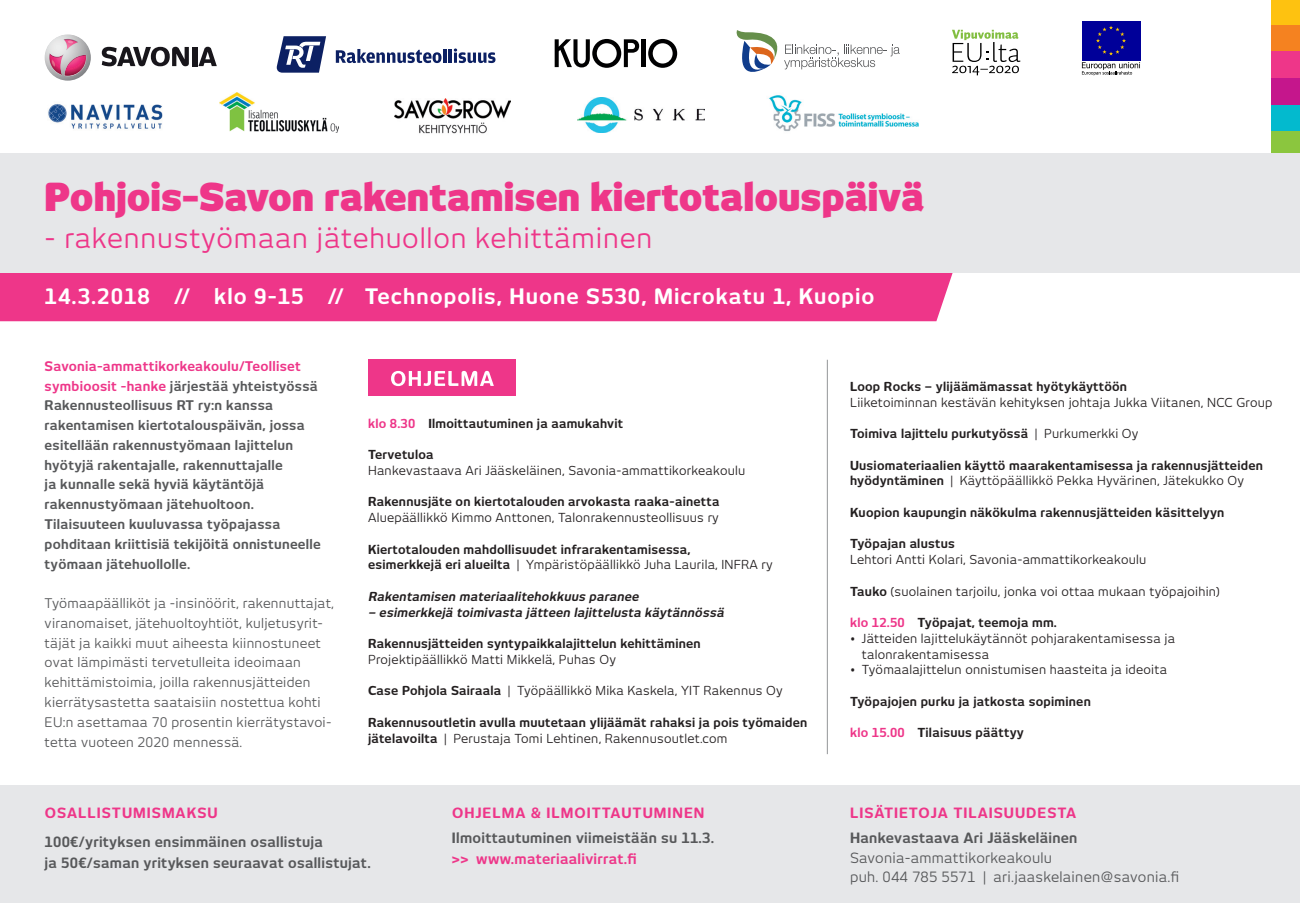
<style>
.page{position:relative;width:1300px;height:903px;background:#fff}
.page>*{position:absolute;margin:0;border:0;box-sizing:border-box;transform-origin:0 0}
.t1{font:800 38.15px "New June";color:#ee3689}
.t2{font:27.12px "New June";letter-spacing:.03em;color:#ee3689}
.t3{font:700 21px "New June";letter-spacing:.05em;color:#fff}
.t4{font:700 14px/21px "New June";letter-spacing:.02em;color:#57585a}
.t5{font:700 14px "New June";letter-spacing:.07em;color:#ee3689}
.t6{font:14px "New June";letter-spacing:.02em;color:#57585a}
.t7{font:700 13.12px/19.8px "New June";letter-spacing:.02em;color:#57585a}
.t8{font:13.12px/19.8px "New June";letter-spacing:.02em;color:#57585a}
.t9{font:700 12.25px/15.8px "New June";letter-spacing:.02em;color:#231f20}
.t10{font:12.25px/15.8px "New June";letter-spacing:.02em;color:#231f20}
.t11{font:italic 700 12.25px "New June";color:#231f20}
.s1{color:#ee3689}
.s2{font-weight:700}
.s3{font-weight:400}
</style>
<div class="page">
<div style="left:1271px;top:0;width:29px;height:25px;background:#fec210"></div>
<div style="left:1271px;top:25px;width:29px;height:27px;background:#f58220"></div>
<div style="left:1271px;top:52px;width:29px;height:26px;background:#ee3689"></div>
<div style="left:1271px;top:78px;width:29px;height:27px;background:#c5168c"></div>
<div style="left:1271px;top:105px;width:29px;height:27px;background:#03bace"></div>
<div style="left:1271px;top:131px;width:29px;height:27px;background:#8bc63e"></div>
<svg style="left:102px;top:47px;width:87px;height:19px"></svg>
<div style="left:192px;top:47px;width:5px;height:19px;background:#18161b"></div>
<svg style="left:198px;top:47px;width:19px;height:19px"></svg>
<svg style="left:45px;top:34px;width:46px;height:47px"></svg>
<svg style="left:736px;top:30px;width:164px;height:42px"></svg>
<div style="left:1081px;top:21px;width:59px;height:39px;background:#009"></div>
<svg style="left:1096px;top:26px;width:30px;height:29px"></svg>
<svg style="left:1082px;top:62px;width:58px;height:13px"></svg>
<svg style="left:952px;top:30px;width:68px;height:45px"></svg>
<div style="left:0;top:273px;width:953px;height:48px;background:#ee3689"></div>
<div style="left:0;top:785px;width:1300px;height:118px;background:#e6e7e9"></div>
<svg style="left:336px;top:49px;width:105px;height:14px"></svg>
<hr style="left:443px;top:49px;width:3px;height:14px;background:#0c2063">
<hr style="left:448px;top:49px;width:3px;height:14px;background:#0c2063">
<svg style="left:454px;top:48px;width:41px;height:15px"></svg>
<svg style="left:277px;top:36px;width:49px;height:37px"></svg>
<div style="left:641px;top:39px;width:5px;height:28px;background:#000001"></div>
<svg style="left:648px;top:39px;width:29px;height:29px"></svg>
<svg style="left:555px;top:39px;width:84px;height:29px"></svg>
<hr style="left:827px;top:360px;width:1px;height:394px;background:#939598">
<div style="left:368px;top:360px;width:148px;height:36px;background:#ee3689"></div>
<svg style="left:391px;top:371px;width:103px;height:15px"></svg>
<img style="left:219px;top:93px;width:120px;height:40px">
<img style="left:48px;top:104px;width:115px;height:25px">
<img style="left:577px;top:98px;width:128px;height:35px">
<img style="left:394px;top:98px;width:117px;height:36px">
<div style="left:0;top:154px;width:1300px;height:119px;background:#e6e7e9"></div>
<img style="left:769px;top:95px;width:150px;height:36px">
<p class="t1" style="left:45px;top:174px;width:881px">Pohjois-Savon rakentamisen kiertotalouspäivä</p>
<p class="t2" style="left:45px;top:222px;width:609px">- rakennustyömaan jätehuollon kehittäminen</p>
<p class="t3" style="left:45px;top:284px;width:831px">14.3.2018 // klo 9-15 // Technopolis, Huone S530, Microkatu 1, Kuopio</p>
<p class="t7" style="left:45px;top:356px;width:278px"><span class="s1">Savonia-ammattikorkeakoulu/Teolliset symbioosit -hanke</span> järjestää yhteistyössä Rakennusteollisuus RT ry:n kanssa rakentamisen kiertotalouspäivän, jossa esitellään rakennustyömaan lajittelun hyötyjä rakentajalle, rakennuttajalle<br>ja kunnalle sekä hyviä käytäntöjä rakennustyömaan jätehuoltoon.<br>Tilaisuuteen kuuluvassa työpajassa pohditaan kriittisiä tekijöitä onnistuneelle työmaan jätehuollolle.</p>
<p class="t8" style="left:45px;top:593px;width:291px">Työmaapäälliköt ja -insinöörit, rakennuttajat, viranomaiset, jätehuoltoyhtiöt, kuljetusyrit&shy;täjät ja kaikki muut aiheesta kiinnostuneet ovat lämpimästi tervetulleita ideoimaan kehittämistoimia, joilla rakennusjätteiden kierrätysastetta saataisiin nostettua kohti EU:n asettamaa 70 prosentin kierrätystavoi&shy;tetta vuoteen 2020 mennessä.</p>
<p class="t9" style="left:368px;top:415px;width:256px"><span class="s1">klo 8.30</span> Ilmoittautuminen ja aamukahvit</p>
<p class="t10" style="left:368px;top:446px;width:379px"><span class="s2">Tervetuloa<br></span>Hankevastaava Ari Jääskeläinen, Savonia-ammattikorkeakoulu</p>
<p class="t10" style="left:368px;top:494px;width:353px"><span class="s2">Rakennusjäte on kiertotalouden arvokasta raaka-ainetta<br></span>Aluepäällikkö Kimmo Anttonen, Talonrakennusteollisuus ry</p>
<p class="t9" style="left:368px;top:541px;width:406px">Kiertotalouden mahdollisuudet infrarakentamisessa,<br>esimerkkejä eri alueilta <span class="s3">| Ympäristöpäällikkö Juha Laurila, INFRA ry</span></p>
<p class="t11" style="left:368px;top:589px;width:275px">Rakentamisen materiaalitehokkuus paranee</p>
<p class="t11" style="left:368px;top:605px;width:360px">– esimerkkejä toimivasta jätteen lajittelusta käytännössä</p>
<p class="t9" style="left:368px;top:635px;width:334px">Rakennusjätteiden syntypaikkalajittelun kehittäminen<br><span class="s3">Projektipäällikkö Matti Mikkelä, Puhas Oy</span></p>
<p class="t10" style="left:368px;top:683px;width:416px"><span class="s2">Case Pohjola Sairaala</span> | Työpäällikkö Mika Kaskela, YIT Rakennus Oy</p>
<p class="t9" style="left:368px;top:714px;width:441px">Rakennusoutletin avulla muutetaan ylijäämät rahaksi ja pois työmaiden jätelavoilta <span class="s3">| Perustaja Tomi Lehtinen, Rakennusoutlet.com</span></p>
<p class="t10" style="left:850px;top:378px;width:424px"><span class="s2">Loop Rocks – ylijäämämassat hyötykäyttöön<br></span>Liiketoiminnan kestävän kehityksen johtaja Jukka Viitanen, NCC Group</p>
<p class="t9" style="left:850px;top:426px;width:290px">Toimiva lajittelu purkutyössä <span class="s3">| Purkumerkki Oy</span></p>
<p class="t9" style="left:850px;top:457px;width:414px">Uusiomateriaalien käyttö maarakentamisessa ja rakennusjätteiden hyödyntäminen <span class="s3">| Käyttöpäällikkö Pekka Hyvärinen, Jätekukko Oy</span></p>
<p class="t9" style="left:850px;top:504px;width:376px">Kuopion kaupungin näkökulma rakennusjätteiden käsittelyyn</p>
<p class="t9" style="left:850px;top:536px;width:106px">Työpajan alustus</p>
<p class="t10" style="left:850px;top:552px;width:298px">Lehtori Antti Kolari, Savonia-ammattikorkeakoulu</p>
<p class="t10" style="left:850px;top:583px;width:371px"><span class="s2">Tauko</span> (suolainen tarjoilu, jonka voi ottaa mukaan työpajoihin)</p>
<p class="t9" style="left:850px;top:615px;width:208px"><span class="s1">klo 12.50</span> Työpajat, teemoja mm.</p>
<p class="t10" style="left:862px;top:630px;width:314px;text-indent:-12px">• Jätteiden lajittelukäytännöt pohjarakentamisessa ja talonrakentamisessa</p>
<p class="t10" style="left:850px;top:662px;width:318px">• Työmaalajittelun onnistumisen haasteita ja ideoita</p>
<p class="t9" style="left:850px;top:693px;width:242px">Työpajojen purku ja jatkosta sopiminen</p>
<p class="t9" style="left:850px;top:725px;width:175px"><span class="s1">klo 15.00</span> Tilaisuus päättyy</p>
<p class="t5" style="left:45px;top:805px;width:174px">OSALLISTUMISMAKSU</p>
<p class="t4" style="left:45px;top:831px;width:328px">100€/yrityksen ensimmäinen osallistuja<br>ja 50€/saman yrityksen seuraavat osallistujat.</p>
<p class="t5" style="left:850px;top:805px;width:227px">LISÄTIETOJA TILAISUUDESTA</p>
<p class="t5" style="left:452px;top:805px;width:254px">OHJELMA &amp; ILMOITTAUTUMINEN</p>
<p class="t4" style="left:452px;top:827px;width:264px">Ilmoittautuminen viimeistään su 11.3. <span class="s1">&gt;&gt; www.materiaalivirrat.fi</span></p>
<p class="t4" style="left:850px;top:828px;width:229px;line-height:19.2px">Hankevastaava Ari Jääskeläinen<br><span class="s3">Savonia-ammattikorkeakoulu</span></p>
<p class="t6" style="left:850px;top:868px;width:330px">puh. 044 785 5571 | ari.jaaskelainen@savonia.fi</p>
</div>
